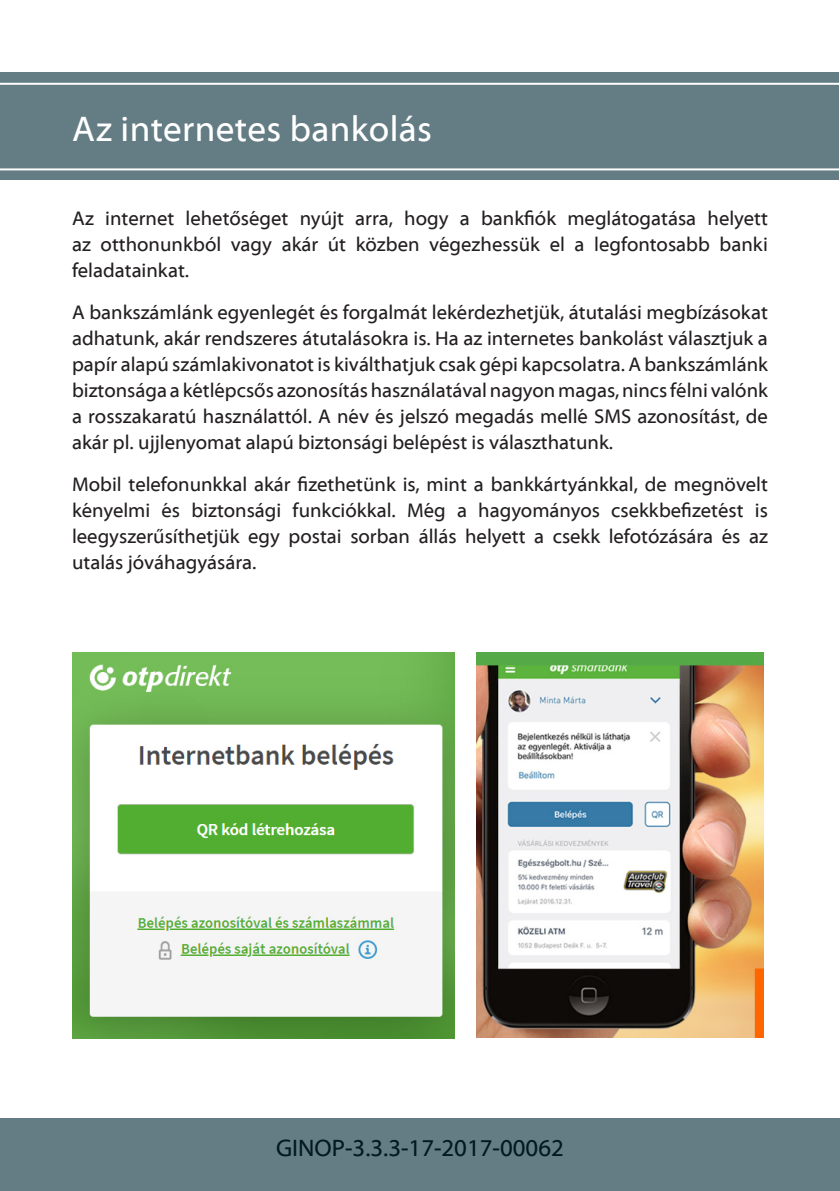
<style>
.page{position:relative;width:840px;height:1191px;background:#fff}
.page>*{position:absolute;margin:0;border:0;box-sizing:border-box;transform-origin:0 0}
.t1{font:36px "Myriad Web Pro";letter-spacing:.01em;color:#fff}
.t2{font:24px "Myriad Web Pro";color:#021823}
.t3{font:20px/26px "Myriad Web Pro";color:#231f20;text-align:justify}
</style>
<div class="page">
<div style="left:0;top:1119px;width:839px;height:72px;background:#647c84"></div>
<div style="left:0;top:72px;width:838px;height:108px;background:#647c84"></div>
<hr style="left:0;top:83px;width:839px;height:2px;background:#fff">
<hr style="left:0;top:168px;width:839px;height:2px;background:#fff">
<img style="left:72px;top:652px;width:382px;height:386px">
<img style="left:476px;top:652px;width:286px;height:385px">
<p class="t1" style="left:72px;top:110px;width:361px">Az internetes bankolás</p>
<p class="t3" style="left:72px;top:206px;width:697px">Az internet lehetőséget nyújt arra, hogy a bankfiók meglátogatása helyett az otthonunkból vagy akár út közben végezhessük el a legfontosabb banki feladatainkat.</p>
<p class="t3" style="left:72px;top:300px;width:697px">A bankszámlánk egyenlegét és forgalmát lekérdezhetjük, átutalási megbízásokat adhatunk, akár rendszeres átutalásokra is. Ha az internetes bankolást választjuk a papír alapú számlakivonatot is kiválthatjuk csak gépi kapcsolatra. A bankszámlánk biztonsága a kétlépcsős azonosítás használatával nagyon magas, nincs félni valónk a rosszakaratú használattól. A név és jelszó megadás mellé SMS azonosítást, de akár pl. ujjlenyomat alapú biztonsági belépést is választhatunk.</p>
<p class="t3" style="left:72px;top:472px;width:697px">Mobil telefonunkkal akár fizethetünk is, mint a bankkártyánkkal, de megnövelt kényelmi és biztonsági funkciókkal. Még a hagyományos csekkbefizetést is leegyszerűsíthetjük egy postai sorban állás helyett a csekk lefotózására és az utalás jóváhagyására.</p>
<p class="t2" style="left:276px;top:1134px;width:289px">GINOP-3.3.3-17-2017-00062</p>
</div>
